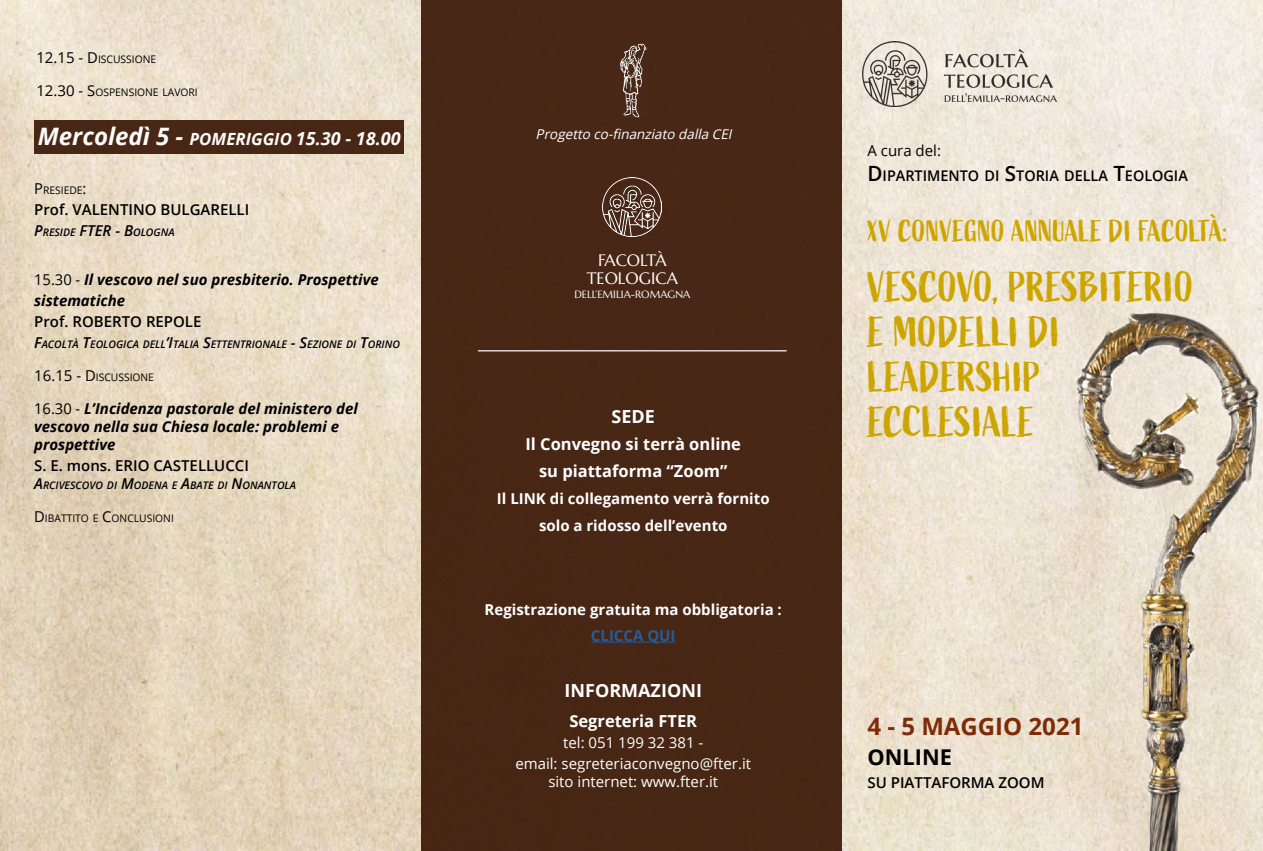
<style>
.page{position:relative;width:1263px;height:851px;background:#fff}
.page>*{position:absolute;margin:0;border:0;box-sizing:border-box;transform-origin:0 0}
.t1{font:42px/45px "Active";color:#cda500}
.t2{font:30px "Active";color:#cda500}
.t3{font:italic 700 24px "Open Sans";color:#fff}
.t4{font:700 24px "Open Sans";color:#7e2b09}
.t5{font:700 21.75px "Open Sans";color:#000}
.t6{font:700 18px "Open Sans";color:#fff}
.t7{font:700 16.5px/27px "Open Sans";color:#fff;text-align:center}
.t8{font:16.5px/18px "Marcellus";color:#fff;text-align:center}
.t9{font:italic 700 15px/18px "Open Sans";color:#000}
.t10{font:700 15px/27px "Open Sans";color:#fff;text-align:center}
.t11{font:600 15px "Open Sans";color:#000}
.t12{font:15px/21px "Open Sans";color:#fff;text-align:center}
.t13{font:700 15px "Open Sans";color:#275b9b}
.t14{font:15px "Open Sans";color:#000}
.t15{font:600 14.7px "Open Sans";color:#000}
.t16{font:italic 13.5px "Open Sans";color:#fff}
.t17{font:italic 600 10.5px "Open Sans";color:#000}
.t18{font:10.5px "Open Sans";color:#000}
.t19{font:10.5px "Marcellus";color:#fff}
.s1{font-size:15px}
.s2{font-size:16.8px}
.s3{font-size:18px}
.s4{font-weight:400;font-style:normal}
.s5{font-size:21px}
</style>
<div class="page">
<img style="left:0;top:0;width:1263px;height:850px">
<div style="left:421px;top:0;width:421px;height:850px;background:#482715"></div>
<hr style="left:591px;top:641px;width:84px;height:1px;background:#275b9b">
<img style="left:602px;top:178px;width:60px;height:59px">
<img style="left:620px;top:43px;width:27px;height:75px">
<hr style="left:478px;top:350px;width:309px;height:1px;background:#fff">
<img style="left:1052px;top:294px;width:211px;height:556px">
<img style="left:862px;top:42px;width:194px;height:65px">
<svg style="left:35px;top:107px;width:369px;height:47px;background:#755a48"></svg>
<p class="t18" style="left:36px;top:51px;width:121px"><span class="s1">12.15 -</span> <span class="s1">D</span> ISCUSSIONE</p>
<p class="t18" style="left:36px;top:84px;width:163px"><span class="s1">12.30 -</span> <span class="s1">S</span>OSPENSIONE LAVORI</p>
<h3 class="t3" style="left:38px;top:119px;width:364px">Mercoledì 5 - <span class="s2">POMERIGGIO</span> <span class="s3">15.30 - 18.00</span></h3>
<p class="t18" style="left:34px;top:183px;width:54px"><span class="s1">P</span>RESIEDE<span class="s1">:</span></p>
<p class="t11" style="left:34px;top:200px;width:217px">Prof. VALENTINO BULGARELLI</p>
<p class="t17" style="left:34px;top:225px;width:142px"><span class="s1">P</span>RESIDE <span class="s1">FTER</span> <span class="s1">-</span> <span class="s1">B</span>OLOGNA</p>
<p class="t9" style="left:34px;top:268px;width:346px;line-height:21px"><span class="s4">15.30 -</span> Il vescovo nel suo presbiterio. Prospettive sistematiche</p>
<p class="t11" style="left:34px;top:311px;width:169px">Prof. ROBERTO REPOLE</p>
<p class="t17" style="left:34px;top:336px;width:367px"><span class="s1">F</span>ACOLTÀ <span class="s1">T</span>EOLOGICA DELL<span class="s1">’I</span>TALIA <span class="s1">S</span>ETTENTRIONALE <span class="s1">- S</span>EZIONE DI <span class="s1">T</span>ORINO</p>
<p class="t18" style="left:34px;top:369px;width:121px"><span class="s1">16.15 -</span> <span class="s1">D</span> ISCUSSIONE</p>
<p class="t9" style="left:34px;top:398px;width:325px"><span class="s4">16.30 -</span> L’Incidenza pastorale del ministero del vescovo nella sua Chiesa locale: problemi e prospettive</p>
<p class="t11" style="left:34px;top:455px;width:216px">S. E. mons. ERIO CASTELLUCCI</p>
<p class="t17" style="left:34px;top:477px;width:263px"><span class="s1">A</span>RCIVESCOVO DI <span class="s1">M</span>ODENA E <span class="s1">A</span>BATE DI <span class="s1">N</span>ONANTOLA</p>
<p class="t18" style="left:34px;top:510px;width:141px"><span class="s1">D</span> IBATTITO E <span class="s1">C</span>ONCLUSIONI</p>
<p class="t16" style="left:536px;top:125px;width:201px">Progetto co-finanziato dalla CEI</p>
<p class="t8" style="left:587px;top:251px;width:93px">FACOLTÀ<br>TEOLOGICA</p>
<p class="t19" style="left:574px;top:288px;width:117px">DELL’EMILIA-ROMAGNA</p>
<p class="t6" style="left:611px;top:404px;width:45px">SEDE</p>
<p class="t7" style="left:525px;top:430px;width:217px">Il Convegno si terrà online su piattaforma “Zoom”</p>
<p class="t10" style="left:497px;top:485px;width:274px">Il LINK di collegamento verrà fornito solo a ridosso dell’evento</p>
<p class="t10" style="left:485px;top:596px;width:299px">Registrazione gratuita ma obbligatoria :</p>
<p class="t13" style="left:591px;top:624px;width:86px">CLICCA QUI</p>
<p class="t6" style="left:565px;top:677px;width:139px">INFORMAZIONI</p>
<p class="t7" style="left:569px;top:706px;width:129px">Segreteria FTER</p>
<p class="t12" style="left:515px;top:731px;width:237px">tel: 051 199 32 381 -<br>email: segreteriaconvegno@fter.it</p>
<p class="t12" style="left:548px;top:770px;width:171px">sito internet: www.fter.it</p>
<p class="t14" style="left:867px;top:140px;width:75px">A cura del:</p>
<p class="t15" style="left:867px;top:166px;width:322px"><span class="s5">D</span>IPARTIMENTO DI <span class="s5">S</span>TORIA DELLA <span class="s5">T</span>EOLOGIA</p>
<h2 class="t2" style="left:868px;top:213px;width:362px">XV CONVEGNO ANNUALE DI FACOLTÀ:</h2>
<h1 class="t1" style="left:868px;top:265px;width:328px">VESCOVO, PRESBITERIO<br>E MODELLI DI<br>LEADERSHIP<br>ECCLESIALE</h1>
<h3 class="t4" style="left:867px;top:709px;width:217px">4 - 5 MAGGIO 2021</h3>
<h3 class="t5" style="left:867px;top:741px;width:86px">ONLINE</h3>
<p class="t11" style="left:867px;top:771px;width:178px">SU PIATTAFORMA ZOOM</p>
</div>
